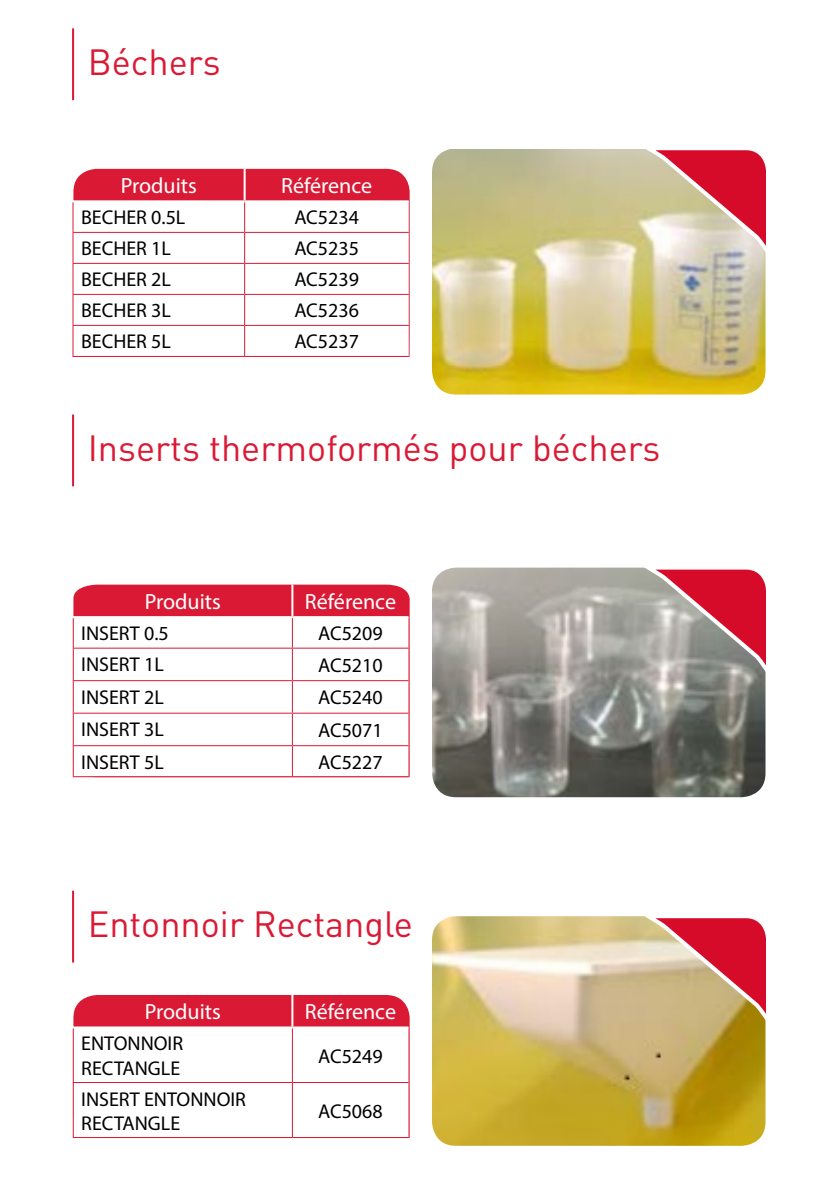
<style>
.page{position:relative;width:840px;height:1191px;background:#fff}
.page>*{position:absolute;margin:0;border:0;box-sizing:border-box;transform-origin:0 0}
.t1{font:36px "DIN Pro";color:#da1a35}
.t2{font:22px "Myriad Pro";color:#fff}
.t3{font:20px/24px "Myriad Pro";color:#000}
</style>
<div class="page">
<hr style="left:72px;top:28px;width:2px;height:72px;background:#da1a35">
<hr style="left:72px;top:414px;width:2px;height:72px;background:#da1a35">
<hr style="left:72px;top:890px;width:2px;height:72px;background:#da1a35">
<img style="left:432px;top:149px;width:333px;height:245px">
<img style="left:432px;top:567px;width:333px;height:230px">
<img style="left:432px;top:916px;width:333px;height:229px">
<svg style="left:634px;top:149px;width:132px;height:116px;background:#d9948c"></svg>
<svg style="left:634px;top:567px;width:132px;height:117px;background:#b9797f"></svg>
<svg style="left:634px;top:916px;width:132px;height:116px;background:#d1846e"></svg>
<div style="left:73px;top:169px;width:336px;height:188px;background:#da1a35"></div>
<svg style="left:73px;top:202px;width:335px;height:154px"></svg>
<hr style="left:243px;top:169px;width:2px;height:31px;background:#fff">
<hr style="left:72px;top:200px;width:172px;height:2px;background:#fff">
<hr style="left:244px;top:200px;width:164px;height:2px;background:#fff">
<hr style="left:244px;top:202px;width:1px;height:30px;background:#da1a35">
<hr style="left:72px;top:232px;width:172px;height:1px;background:#da1a35">
<hr style="left:244px;top:232px;width:164px;height:1px;background:#da1a35">
<hr style="left:244px;top:233px;width:1px;height:30px;background:#da1a35">
<hr style="left:72px;top:263px;width:172px;height:1px;background:#da1a35">
<hr style="left:244px;top:263px;width:164px;height:1px;background:#da1a35">
<hr style="left:244px;top:264px;width:1px;height:30px;background:#da1a35">
<hr style="left:72px;top:294px;width:172px;height:1px;background:#da1a35">
<hr style="left:244px;top:294px;width:164px;height:1px;background:#da1a35">
<hr style="left:244px;top:295px;width:1px;height:30px;background:#da1a35">
<hr style="left:72px;top:325px;width:172px;height:1px;background:#da1a35">
<hr style="left:244px;top:325px;width:164px;height:1px;background:#da1a35">
<hr style="left:244px;top:326px;width:1px;height:30px;background:#da1a35">
<hr style="left:72px;top:202px;width:1px;height:30px;background:#da1a35">
<hr style="left:72px;top:233px;width:1px;height:30px;background:#da1a35">
<hr style="left:72px;top:264px;width:1px;height:30px;background:#da1a35">
<hr style="left:72px;top:295px;width:1px;height:30px;background:#da1a35">
<hr style="left:72px;top:326px;width:1px;height:30px;background:#da1a35">
<hr style="left:72px;top:356px;width:172px;height:1px;background:#da1a35">
<hr style="left:244px;top:356px;width:164px;height:1px;background:#da1a35">
<div style="left:73px;top:584px;width:336px;height:193px;background:#da1a35"></div>
<svg style="left:74px;top:618px;width:334px;height:158px"></svg>
<hr style="left:291px;top:584px;width:2px;height:32px;background:#fff">
<hr style="left:73px;top:616px;width:219px;height:2px;background:#fff">
<hr style="left:292px;top:616px;width:116px;height:2px;background:#fff">
<svg style="left:292px;top:618px;width:1px;height:29px"></svg>
<hr style="left:73px;top:647px;width:219px;height:1px;background:#da1a35">
<hr style="left:292px;top:647px;width:116px;height:1px;background:#da1a35">
<hr style="left:292px;top:648px;width:1px;height:32px;background:#da1a35">
<hr style="left:73px;top:680px;width:219px;height:1px;background:#da1a35">
<hr style="left:292px;top:680px;width:116px;height:1px;background:#da1a35">
<hr style="left:292px;top:681px;width:1px;height:31px;background:#da1a35">
<hr style="left:73px;top:712px;width:219px;height:1px;background:#da1a35">
<hr style="left:292px;top:712px;width:116px;height:1px;background:#da1a35">
<hr style="left:292px;top:713px;width:1px;height:32px;background:#da1a35">
<hr style="left:73px;top:745px;width:219px;height:1px;background:#da1a35">
<hr style="left:292px;top:745px;width:116px;height:1px;background:#da1a35">
<hr style="left:292px;top:746px;width:1px;height:30px;background:#da1a35">
<svg style="left:73px;top:618px;width:1px;height:29px"></svg>
<hr style="left:73px;top:648px;width:1px;height:32px;background:#da1a35">
<hr style="left:73px;top:681px;width:1px;height:31px;background:#da1a35">
<hr style="left:73px;top:713px;width:1px;height:32px;background:#da1a35">
<hr style="left:73px;top:746px;width:1px;height:30px;background:#da1a35">
<hr style="left:73px;top:776px;width:219px;height:1px;background:#da1a35">
<hr style="left:292px;top:776px;width:116px;height:1px;background:#da1a35">
<div style="left:73px;top:995px;width:336px;height:143px;background:#da1a35"></div>
<svg style="left:74px;top:1028px;width:334px;height:109px"></svg>
<hr style="left:291px;top:995px;width:2px;height:31px;background:#fff">
<hr style="left:73px;top:1026px;width:219px;height:2px;background:#fff">
<hr style="left:292px;top:1026px;width:116px;height:2px;background:#fff">
<hr style="left:292px;top:1028px;width:1px;height:54px;background:#da1a35">
<hr style="left:73px;top:1082px;width:219px;height:1px;background:#da1a35">
<hr style="left:292px;top:1082px;width:116px;height:1px;background:#da1a35">
<hr style="left:292px;top:1083px;width:1px;height:54px;background:#da1a35">
<hr style="left:73px;top:1137px;width:219px;height:1px;background:#da1a35">
<hr style="left:292px;top:1137px;width:116px;height:1px;background:#da1a35">
<hr style="left:73px;top:1028px;width:1px;height:54px;background:#da1a35">
<hr style="left:73px;top:1083px;width:1px;height:54px;background:#da1a35">
<h1 class="t1" style="left:88px;top:37px;width:134px">Béchers</h1>
<p class="t2" style="left:121px;top:172px;width:78px">Produits</p>
<p class="t2" style="left:281px;top:172px;width:93px">Référence</p>
<p class="t3" style="left:81px;top:205px;width:106px">BECHER 0.5L</p>
<p class="t3" style="left:294px;top:205px;width:66px">AC5234</p>
<p class="t3" style="left:81px;top:236px;width:91px">BECHER 1L</p>
<p class="t3" style="left:294px;top:236px;width:66px">AC5235</p>
<p class="t3" style="left:81px;top:267px;width:91px">BECHER 2L</p>
<p class="t3" style="left:294px;top:267px;width:66px">AC5239</p>
<p class="t3" style="left:81px;top:298px;width:91px">BECHER 3L</p>
<p class="t3" style="left:294px;top:298px;width:66px">AC5236</p>
<p class="t3" style="left:81px;top:329px;width:91px">BECHER 5L</p>
<p class="t3" style="left:294px;top:329px;width:66px">AC5237</p>
<h1 class="t1" style="left:88px;top:423px;width:574px">Inserts thermoformés pour béchers</h1>
<p class="t2" style="left:145px;top:588px;width:78px">Produits</p>
<p class="t2" style="left:305px;top:588px;width:93px">Référence</p>
<p class="t3" style="left:81px;top:621px;width:89px">INSERT 0.5</p>
<p class="t3" style="left:318px;top:621px;width:66px">AC5209</p>
<p class="t3" style="left:81px;top:652px;width:84px">INSERT 1L</p>
<p class="t3" style="left:318px;top:653px;width:66px">AC5210</p>
<p class="t3" style="left:81px;top:684px;width:84px">INSERT 2L</p>
<p class="t3" style="left:318px;top:685px;width:66px">AC5240</p>
<p class="t3" style="left:81px;top:717px;width:84px">INSERT 3L</p>
<p class="t3" style="left:318px;top:718px;width:66px">AC5071</p>
<p class="t3" style="left:81px;top:749px;width:84px">INSERT 5L</p>
<p class="t3" style="left:318px;top:749px;width:66px">AC5227</p>
<h1 class="t1" style="left:88px;top:899px;width:326px">Entonnoir Rectangle</h1>
<p class="t2" style="left:145px;top:998px;width:78px">Produits</p>
<p class="t2" style="left:305px;top:998px;width:93px">Référence</p>
<p class="t3" style="left:81px;top:1031px;width:103px">ENTONNOIR<br>RECTANGLE</p>
<p class="t3" style="left:318px;top:1043px;width:66px">AC5249</p>
<p class="t3" style="left:81px;top:1086px;width:166px">INSERT ENTONNOIR<br>RECTANGLE</p>
<p class="t3" style="left:318px;top:1098px;width:66px">AC5068</p>
</div>
